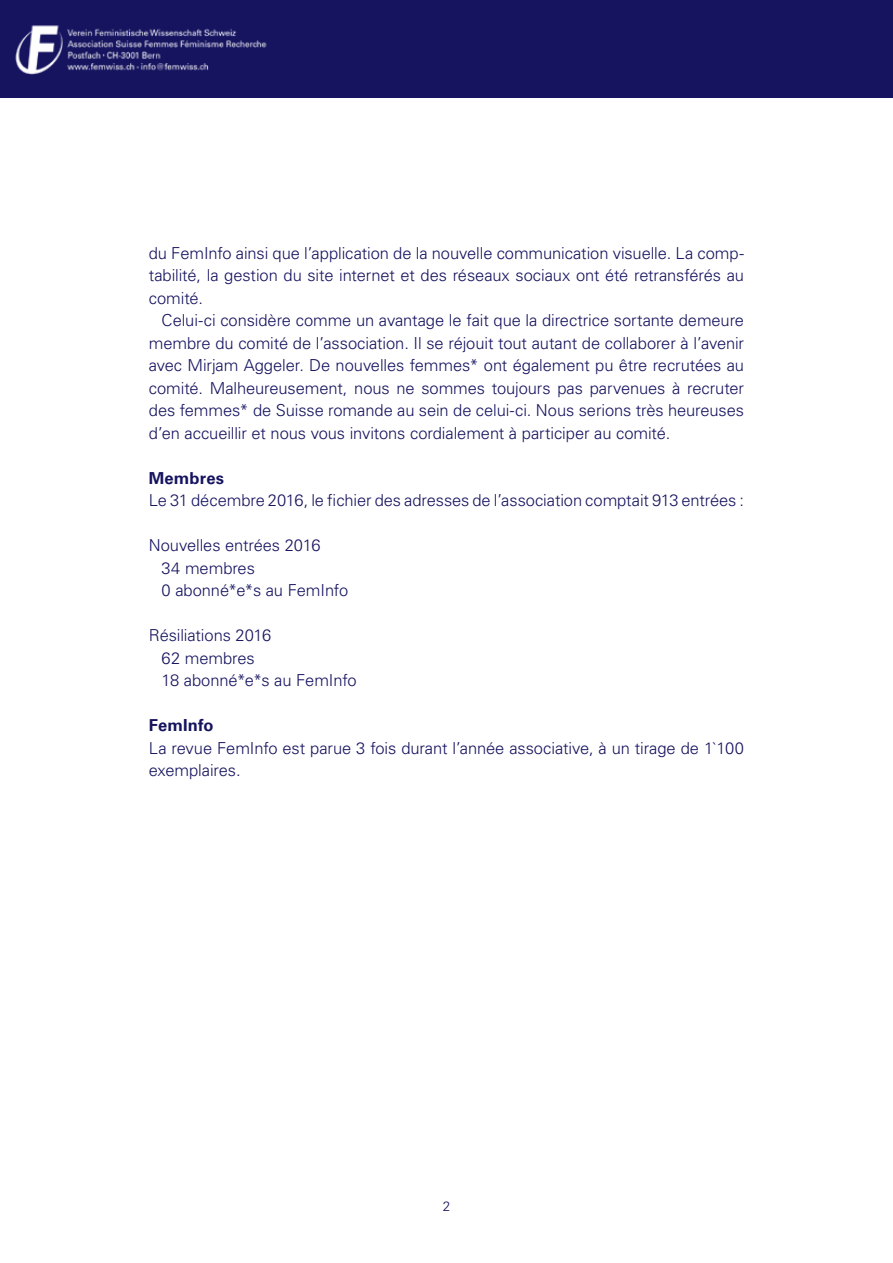
<style>
.page{position:relative;width:893px;height:1263px;background:#fff}
.page>*{position:absolute;margin:0;border:0;box-sizing:border-box;transform-origin:0 0}
.t1{font:300 16.5px/22.5px "Univers LT Std";letter-spacing:-.005em;color:#16145f}
.t2{font:700 16.5px "Univers LT Std";letter-spacing:.01em;color:#16145f}
.t3{font:300 13.5px "Univers LT Std";color:#16145f}
</style>
<div class="page">
<div style="left:0;top:0;width:893px;height:98px;background:#16145f"></div>
<img style="left:15px;top:25px;width:252px;height:50px">
<p class="t1" style="left:149px;top:241px;width:597px;text-align:justify">du FemInfo ainsi que l’application de la nouvelle communication visuelle. La comp&shy;tabilité, la gestion du site internet et des réseaux sociaux ont été retransférés au comité.</p>
<p class="t1" style="left:149px;top:309px;width:597px;text-align:justify;text-indent:13px">Celui-ci considère comme un avantage le fait que la directrice sortante demeure membre du comité de l’association. Il se réjouit tout autant de collaborer à l’avenir avec Mirjam Aggeler. De nouvelles femmes* ont également pu être recrutées au comité. Malheureusement, nous ne sommes toujours pas parvenues à recruter des femmes* de Suisse romande au sein de celui-ci. Nous serions très heureuses d’en accueillir et nous vous invitons cordialement à participer au comité.</p>
<p class="t2" style="left:149px;top:468px;width:77px">Membres</p>
<p class="t1" style="left:149px;top:489px;width:597px">Le 31 décembre 2016, le fichier des adresses de l’association comptait 913 entrées :</p>
<p class="t1" style="left:162px;top:534px;width:188px;text-indent:-13px">Nouvelles entrées 2016<br>34 membres<br>0 abonné*e*s au FemInfo</p>
<p class="t1" style="left:162px;top:624px;width:197px;text-indent:-13px">Résiliations 2016<br>62 membres<br>18 abonné*e*s au FemInfo</p>
<p class="t2" style="left:149px;top:716px;width:66px">FemInfo</p>
<p class="t1" style="left:149px;top:737px;width:597px">La revue FemInfo est parue 3 fois durant l’année associative, à un tirage de 1`100 exemplaires.</p>
<p class="t3" style="left:443px;top:1198px;width:9px">2</p>
</div>
